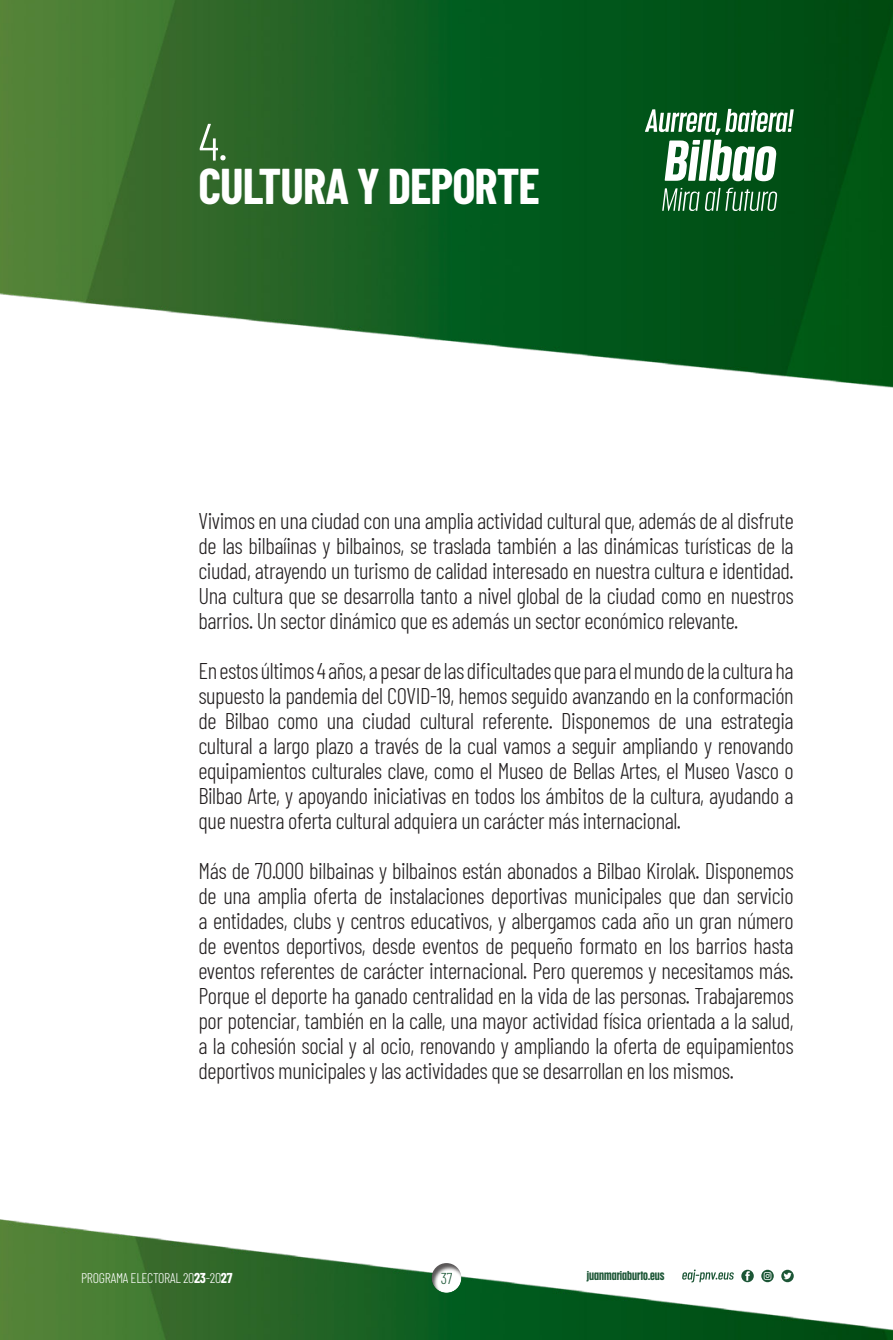
<style>
.page{position:relative;width:893px;height:1340px;background:#fff}
.page>*{position:absolute;margin:0;border:0;box-sizing:border-box;transform-origin:0 0}
.Estilo_de_titulo_2_1{font:300 52.5px "Barlow Condensed";color:#fff}
.Estilo_de_titulo_2_1-2{font:700 49px "Barlow Condensed";letter-spacing:-.02em;color:#fff}
.comun{font:300 22.75px/25px "Barlow Condensed";letter-spacing:-.02em;color:#231f20;text-align:justify}
.t1{font:300 15.75px "Barlow Condensed";color:#1c5636}
.t2{font:300 14px "Barlow Condensed";letter-spacing:-.02em;color:#fff}
.t3{font:700 12.25px "Anguita Sans";color:#1c5636}
.s1{font-weight:700}
</style>
<div class="page">
<img style="left:0;top:0;width:893px;height:1339px">
<div style="left:431px;top:1260px;width:33px;height:33px;background:#231f20;opacity:.75"></div>
<svg style="left:662px;top:188px;width:115px;height:23px;background:#437e53"></svg>
<svg style="left:645px;top:109px;width:149px;height:72px"></svg>
<svg style="left:741px;top:1269px;width:13px;height:13px"></svg>
<svg style="left:761px;top:1269px;width:13px;height:13px"></svg>
<svg style="left:781px;top:1269px;width:13px;height:13px"></svg>
<svg style="left:682px;top:1269px;width:52px;height:13px"></svg>
<p class="Estilo_de_titulo_2_1" style="left:198px;top:104px;width:31px">4.</p>
<p class="Estilo_de_titulo_2_1-2" style="left:198px;top:152px;width:343px">CULTURA Y DEPORTE</p>
<p class="comun" style="left:198px;top:507px;width:597px">Vivimos en una ciudad con una amplia actividad cultural que, además de al disfrute de las bilbaíinas y bilbainos, se traslada también a las dinámicas turísticas de la ciudad, atrayendo un turismo de calidad interesado en nuestra cultura e identidad.<br>Una cultura que se desarrolla tanto a nivel global de la ciudad como en nuestros barrios. Un sector dinámico que es además un sector económico relevante.</p>
<p class="comun" style="left:198px;top:656px;width:597px">En estos últimos 4 años, a pesar de las dificultades que para el mundo de la cultura ha supuesto la pandemia del COVID-19, hemos seguido avanzando en la conformación de Bilbao como una ciudad cultural referente. Disponemos de una estrategia cultural a largo plazo a través de la cual vamos a seguir ampliando y renovando equipamientos culturales clave, como el Museo de Bellas Artes, el Museo Vasco o Bilbao Arte, y apoyando iniciativas en todos los ámbitos de la cultura, ayudando a que nuestra oferta cultural adquiera un carácter más internacional.</p>
<p class="comun" style="left:198px;top:856px;width:597px">Más de 70.000 bilbainas y bilbainos están abonados a Bilbao Kirolak. Disponemos de una amplia oferta de instalaciones deportivas municipales que dan servicio a entidades, clubs y centros educativos, y albergamos cada año un gran número de eventos deportivos, desde eventos de pequeño formato en los barrios hasta eventos referentes de carácter internacional. Pero queremos y necesitamos más.<br>Porque el deporte ha ganado centralidad en la vida de las personas. Trabajaremos por potenciar, también en la calle, una mayor actividad física orientada a la salud, a la cohesión social y al ocio, renovando y ampliando la oferta de equipamientos deportivos municipales y las actividades que se desarrollan en los mismos.</p>
<p class="t2" style="left:81px;top:1267px;width:153px">PROGRAMA ELECTORAL 20<span class="s1">23</span>-20<span class="s1">27</span></p>
<p class="t1" style="left:441px;top:1267px;width:13px">37</p>
<p class="t3" style="left:587px;top:1268px;width:79px">juanmariaburto.eus</p>
</div>
